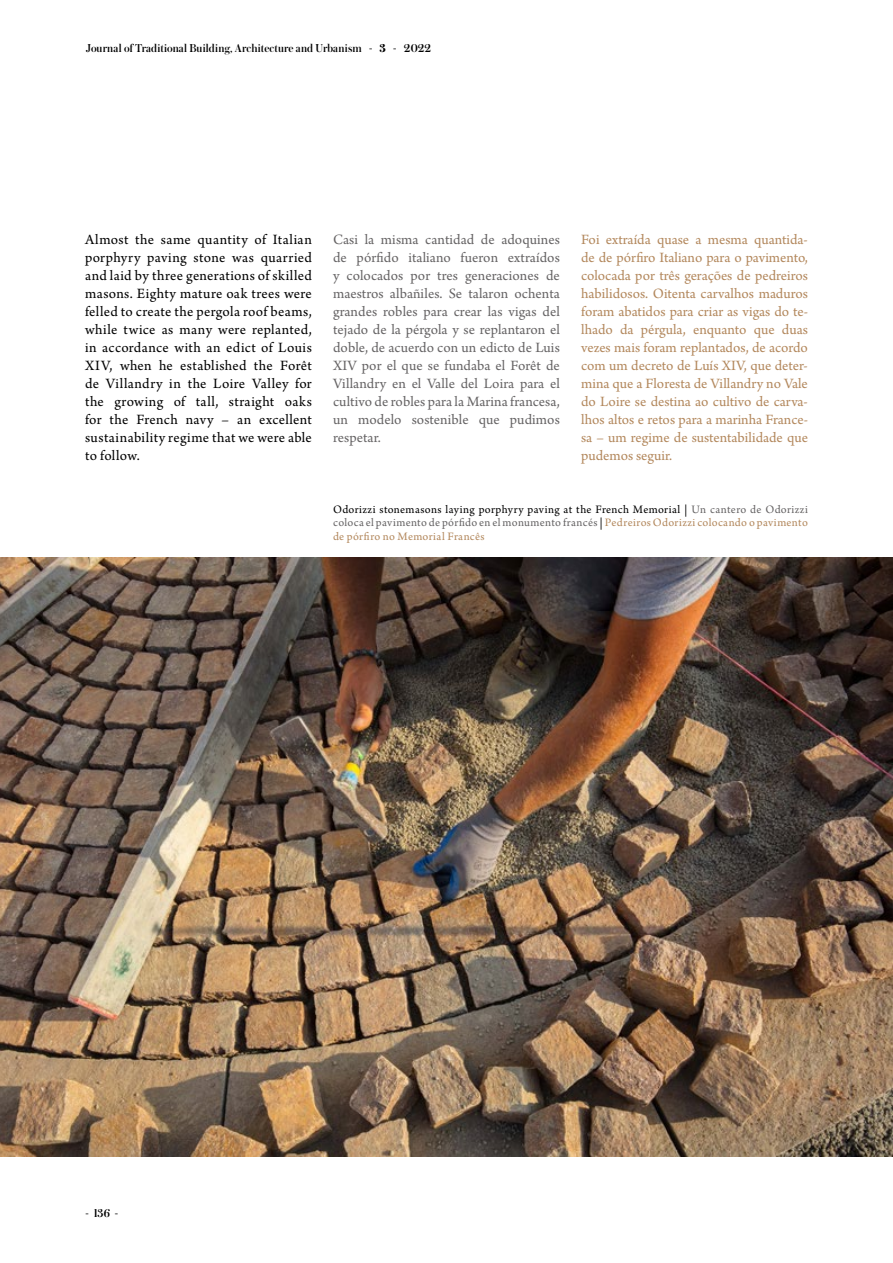
<style>
.page{position:relative;width:893px;height:1263px;background:#fff}
.page>*{position:absolute;margin:0;border:0;box-sizing:border-box;transform-origin:0 0}
.t1{font:15px/18px "Arno Pro";color:#b3885d;text-align:justify}
.t2{font:15px/18px "Arno Pro";letter-spacing:.02em;color:#000;text-align:justify}
.t3{font:15px/18px "Arno Pro";letter-spacing:.005em;color:#666465;text-align:justify}
.t4{font:12px/13.5px "Arno Pro";letter-spacing:.025em;color:#666465;text-align:justify}
.t5{font:500 12px "Austin";letter-spacing:.01em;color:#000}
.s1{font-weight:700}
.s2{color:#000}
.s3{color:#b3885d}
</style>
<div class="page">
<img style="left:0;top:557px;width:893px;height:600px">
<p class="t5" style="left:86px;top:40px;width:347px">Journal of Traditional Building, Architecture and Urbanism - <span class="s1">3</span> - 2022</p>
<p class="t2" style="left:85px;top:231px;width:228px">Almost the same quantity of Italian porphyry paving stone was quarried and laid by three generations of skilled masons. Eighty mature oak trees were felled to create the pergola roof beams, while twice as many were replanted, in accordance with an edict of Louis XIV, when he established the Forêt de Villandry in the Loire Valley for the growing of tall, straight oaks for the French navy – an excellent sustainability regime that we were able to follow.</p>
<p class="t1" style="left:581px;top:231px;width:228px">Foi extraída quase a mesma quantida&shy;de de pórfiro Italiano para o pavimento, colocada por três gerações de pedreiros habilidosos. Oitenta carvalhos maduros foram abatidos para criar as vigas do te&shy;lhado da pérgula, enquanto que duas vezes mais foram replantados, de acordo com um decreto de Luís XIV, que deter&shy;mina que a Floresta de Villandry no Vale do Loire se destina ao cultivo de carva&shy;lhos altos e retos para a marinha France&shy;sa – um regime de sustentabilidade que pudemos seguir.</p>
<p class="t3" style="left:333px;top:231px;width:228px">Casi la misma cantidad de adoquines de pórfido italiano fueron extraídos y colocados por tres generaciones de maestros albañiles. Se talaron ochenta grandes robles para crear las vigas del tejado de la pérgola y se replantaron el doble, de acuerdo con un edicto de Luis XIV por el que se fundaba el Forêt de Villandry en el Valle del Loira para el cultivo de robles para la Marina francesa, un modelo sostenible que pudimos respetar.</p>
<p class="t4" style="left:333px;top:503px;width:476px"><span class="s2">Odorizzi stonemasons laying porphyry paving at the French Memorial |</span> Un cantero de Odorizzi coloca el pavimento de pórfido en el monumento francés <span class="s2">|</span> <span class="s3">Pedreiros Odorizzi colocando o pavimento de pórfiro no Memorial Francês</span></p>
<p class="t5" style="left:85px;top:1205px;width:35px">- 136 -</p>
</div>
